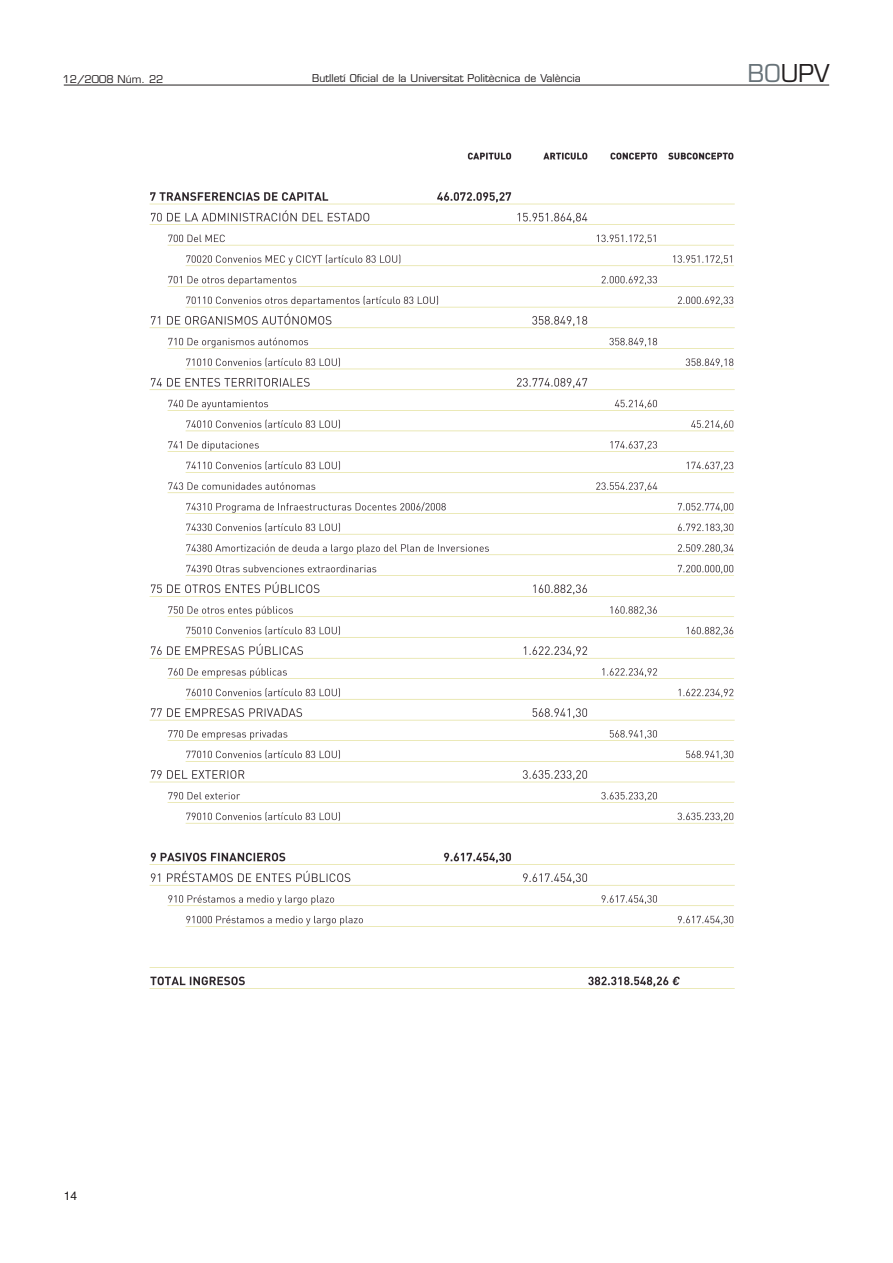
<style>
.page{position:relative;width:893px;height:1263px;background:#fff}
.page>*{position:absolute;margin:0;border:0;box-sizing:border-box;transform-origin:0 0}
.t1{font:24px "Eurostile";color:#231f20}
.t2{font:12px "Helvetica";color:#231f20}
.t3{font:10.5px "Eurostile";color:#231f20}
.s1{color:#687379}
</style>
<div class="page">
<hr style="left:64px;top:85px;width:765px;height:1px;background:#231f20">
<img style="left:149px;top:152px;width:586px;height:837px">
<p class="t3" style="left:63px;top:75px;width:103px">12/2008 Núm. 22</p>
<p class="t3" style="left:312px;top:74px;width:270px">Butlletí Oficial de la Universitat Politècnica de València</p>
<h1 class="t1" style="left:748px;top:64px;width:83px"><span class="s1">BO</span>UPV</h1>
<p class="t2" style="left:64px;top:1191px;width:15px">14</p>
</div>
